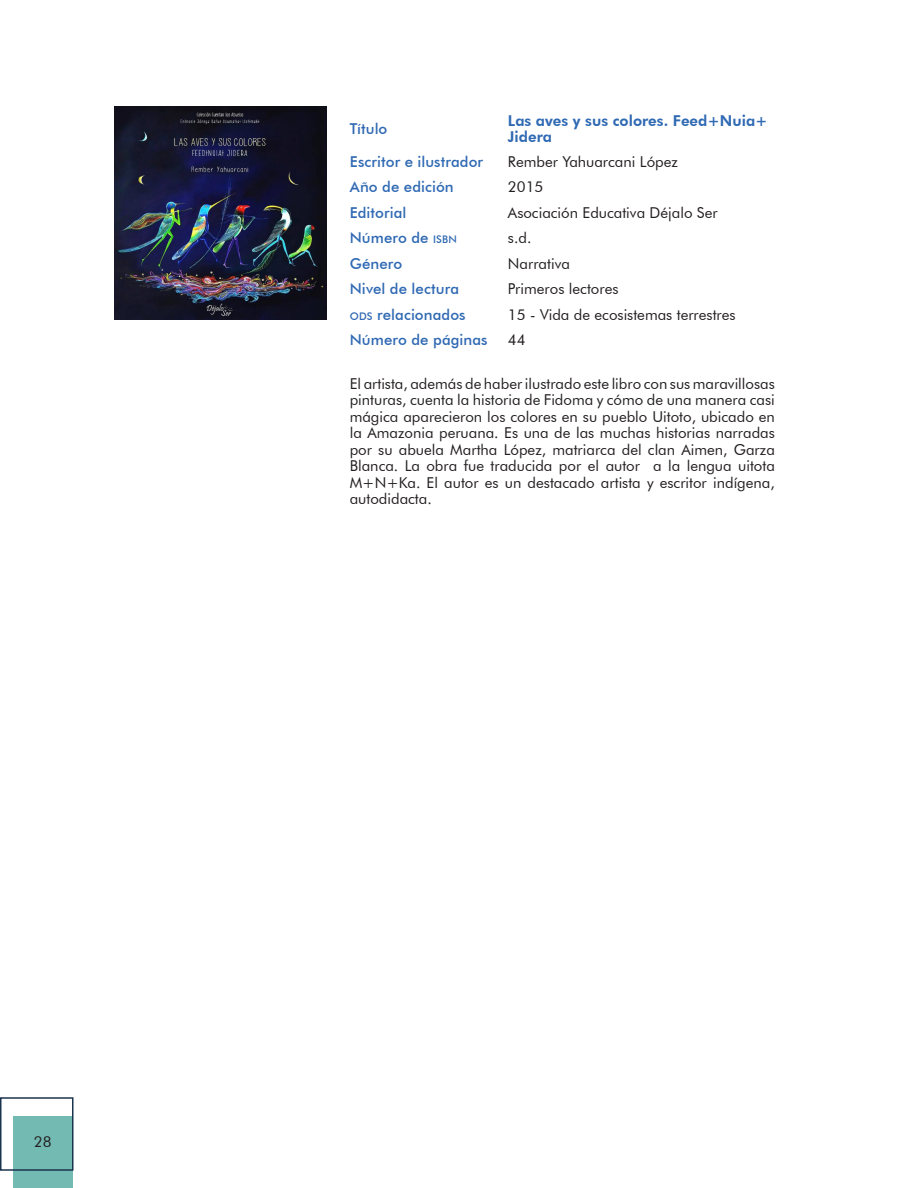
<style>
.page{position:relative;width:918px;height:1188px;background:#fff}
.page>*{position:absolute;margin:0;border:0;box-sizing:border-box;transform-origin:0 0}
.Tabla_row{font:15px/16.5px "Futura BT";color:#231f20;text-align:justify}
.Tabla_head{font:500 15px "Futura BT";letter-spacing:.005em;color:#2f69b3}
.Tabla_row-2{font:800 15px/16.5px "Futura BT";color:#2f69b3}
.s1{font-size:10.5px}
</style>
<div class="page">
<div style="left:13px;top:1116px;width:60px;height:72px;background:#73bab2"></div>
<div style="left:0;top:1097px;width:74px;height:74px;border:2px solid #1b344e"></div>
<img style="left:114px;top:106px;width:213px;height:213px">
<p class="Tabla_row" style="left:34px;top:1134px;width:19px">28</p>
<p class="Tabla_head" style="left:350px;top:119px;width:39px">Título</p>
<p class="Tabla_row-2" style="left:508px;top:112px;width:261px">Las aves y sus colores. Feed+Nuia+<br>Jidera</p>
<p class="Tabla_head" style="left:350px;top:152px;width:135px">Escritor e ilustrador</p>
<p class="Tabla_row" style="left:508px;top:153px;width:172px">Rember Yahuarcani López</p>
<p class="Tabla_head" style="left:350px;top:178px;width:106px">Año de edición</p>
<p class="Tabla_row" style="left:508px;top:179px;width:37px">2015</p>
<p class="Tabla_head" style="left:350px;top:203px;width:58px">Editorial</p>
<p class="Tabla_row" style="left:508px;top:204px;width:211px">Asociación Educativa Déjalo Ser</p>
<p class="Tabla_head" style="left:350px;top:229px;width:109px">Número de <span class="s1">ISBN</span></p>
<p class="Tabla_row" style="left:508px;top:230px;width:25px">s.d.</p>
<p class="Tabla_head" style="left:350px;top:254px;width:54px">Género</p>
<p class="Tabla_row" style="left:508px;top:255px;width:64px">Narrativa</p>
<p class="Tabla_head" style="left:350px;top:280px;width:111px">Nivel de lectura</p>
<p class="Tabla_row" style="left:508px;top:281px;width:112px">Primeros lectores</p>
<p class="Tabla_head" style="left:350px;top:305px;width:117px"><span class="s1">ODS</span> relacionados</p>
<p class="Tabla_row" style="left:508px;top:306px;width:229px">15 - Vida de ecosistemas terrestres</p>
<p class="Tabla_head" style="left:350px;top:331px;width:139px">Número de páginas</p>
<p class="Tabla_row" style="left:508px;top:332px;width:19px">44</p>
<p class="Tabla_row" style="left:350px;top:375px;width:427px">El artista, además de haber ilustrado este libro con sus maravillosas pinturas, cuenta la historia de Fidoma y cómo de una manera casi mágica aparecieron los colores en su pueblo Uitoto, ubicado en la Amazonia peruana. Es una de las muchas historias narradas por su abuela Martha López, matriarca del clan Aimen, Garza Blanca. La obra fue traducida por el autor a la lengua uitota M+N+Ka. El autor es un destacado artista y escritor indígena, autodidacta.</p>
</div>
